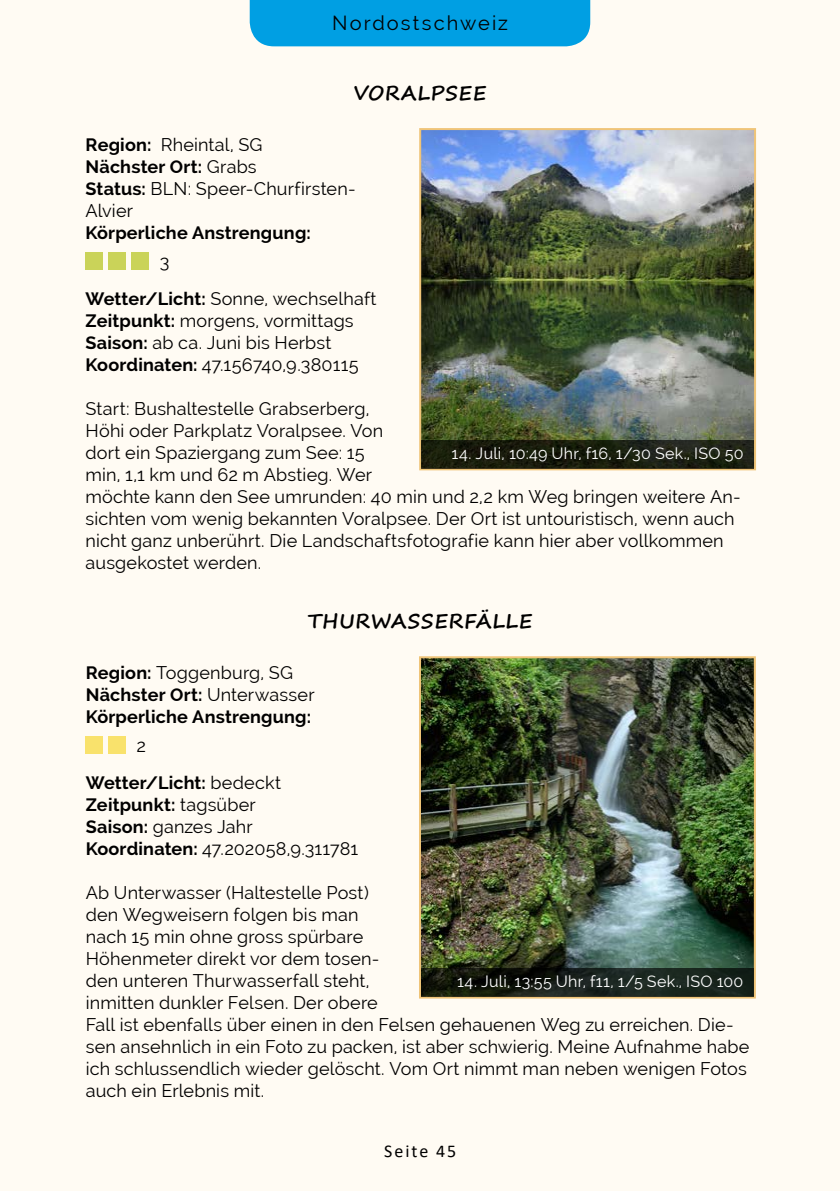
<style>
.page{position:relative;width:840px;height:1191px;background:#fff}
.page>*{position:absolute;margin:0;border:0;box-sizing:border-box;transform-origin:0 0}
.t1{font:700 20px "Segoe Print";letter-spacing:.035em;color:#000}
.t2{font:20px "Raleway";letter-spacing:.105em;color:#000}
.t3{font:18px/22px "Raleway";letter-spacing:.01em;color:#000}
.t4{font:700 18px/22px "Raleway";letter-spacing:.01em;color:#000}
.t5{font:18px "Calibri";letter-spacing:.105em;color:#000}
.t6{font:16px "Raleway";letter-spacing:.015em;color:#fff}
.s1{font-weight:700}
.s2{font-weight:400}
</style>
<div class="page">
<div style="left:0;top:0;width:839px;height:1191px;background:#fffbf3"></div>
<div style="left:85px;top:737px;width:17px;height:17px;background:#f9e26c"></div>
<div style="left:108px;top:737px;width:17px;height:17px;background:#f9e26c"></div>
<img style="left:422px;top:659px;width:330px;height:309px">
<div style="left:419px;top:656px;width:336px;height:342px;border:2px solid #efc478"></div>
<svg style="left:421px;top:968px;width:332px;height:28px;background:#161f17"></svg>
<div style="left:85px;top:253px;width:17px;height:17px;background:#cad359"></div>
<div style="left:108px;top:253px;width:17px;height:17px;background:#cad359"></div>
<div style="left:131px;top:253px;width:17px;height:17px;background:#cad359"></div>
<img style="left:422px;top:131px;width:330px;height:309px">
<div style="left:419px;top:128px;width:336px;height:342px;border:2px solid #efc478"></div>
<svg style="left:421px;top:440px;width:332px;height:28px;background:#1a1e0f"></svg>
<div style="left:249px;top:0;width:341px;height:46px;background:#009fe3"></div>
<p class="t2" style="left:332px;top:11px;width:177px">Nordostschweiz</p>
<p class="t1" style="left:353px;top:74px;width:134px">VORALPSEE</p>
<p class="t3" style="left:85px;top:134px;width:271px"><span class="s1">Region:</span> Rheintal, SG<br><span class="s1">Nächster Ort:</span> Grabs<br><span class="s1">Status:</span> BLN: Speer-Churfirsten-<br>Alvier</p>
<p class="t4" style="left:85px;top:222px;width:227px">Körperliche Anstrengung:</p>
<p class="t3" style="left:160px;top:250px;width:11px">3</p>
<p class="t3" style="left:85px;top:288px;width:292px"><span class="s1">Wetter/Licht:</span> Sonne, wechselhaft <span class="s1">Zeitpunkt:</span> morgens, vormittags <span class="s1">Saison:</span> ab ca. Juni bis Herbst <span class="s1">Koordinaten:</span> 47.156740,9.380115</p>
<p class="t3" style="left:85px;top:398px;width:656px">Start: Bushaltestelle Grabserberg,<br>Höhi oder Parkplatz Voralpsee. Von<br>dort ein Spaziergang zum See: 15<br>min, 1,1 km und 62 m Abstieg. Wer<br>möchte kann den See umrunden: 40 min und 2,2 km Weg bringen weitere An&shy;sichten vom wenig bekannten Voralpsee. Der Ort ist untouristisch, wenn auch nicht ganz unberührt. Die Landschaftsfotografie kann hier aber vollkommen ausgekostet werden.</p>
<p class="t6" style="left:451px;top:444px;width:293px">14. Juli, 10:49 Uhr, f16, 1/30 Sek., ISO 50</p>
<p class="t1" style="left:308px;top:602px;width:226px">THURWASSERFÄLLE</p>
<p class="t4" style="left:86px;top:662px;width:230px">Region: <span class="s2">Toggenburg, SG<br></span>Nächster Ort: <span class="s2">Unterwasser<br></span>Körperliche Anstrengung:</p>
<p class="t3" style="left:136px;top:734px;width:11px">2</p>
<p class="t3" style="left:86px;top:772px;width:274px"><span class="s1">Wetter/Licht:</span> bedeckt<br><span class="s1">Zeitpunkt:</span> tagsüber<br><span class="s1">Saison:</span> ganzes Jahr<br><span class="s1">Koordinaten:</span> 47.202058,9.311781</p>
<p class="t3" style="left:86px;top:882px;width:664px">Ab Unterwasser (Haltestelle Post)<br>den Wegweisern folgen bis man<br>nach 15 min ohne gross spürbare<br>Höhenmeter direkt vor dem tosen-<br>den unteren Thurwasserfall steht,<br>inmitten dunkler Felsen. Der obere<br>Fall ist ebenfalls über einen in den Felsen gehauenen Weg zu erreichen. Die&shy;sen ansehnlich in ein Foto zu packen, ist aber schwierig. Meine Aufnahme habe ich schlussendlich wieder gelöscht. Vom Ort nimmt man neben wenigen Fotos auch ein Erlebnis mit.</p>
<p class="t6" style="left:457px;top:972px;width:288px">14. Juli, 13:55 Uhr, f11, 1/5 Sek., ISO 100</p>
<p class="t5" style="left:384px;top:1138px;width:73px">Seite 45</p>
</div>
